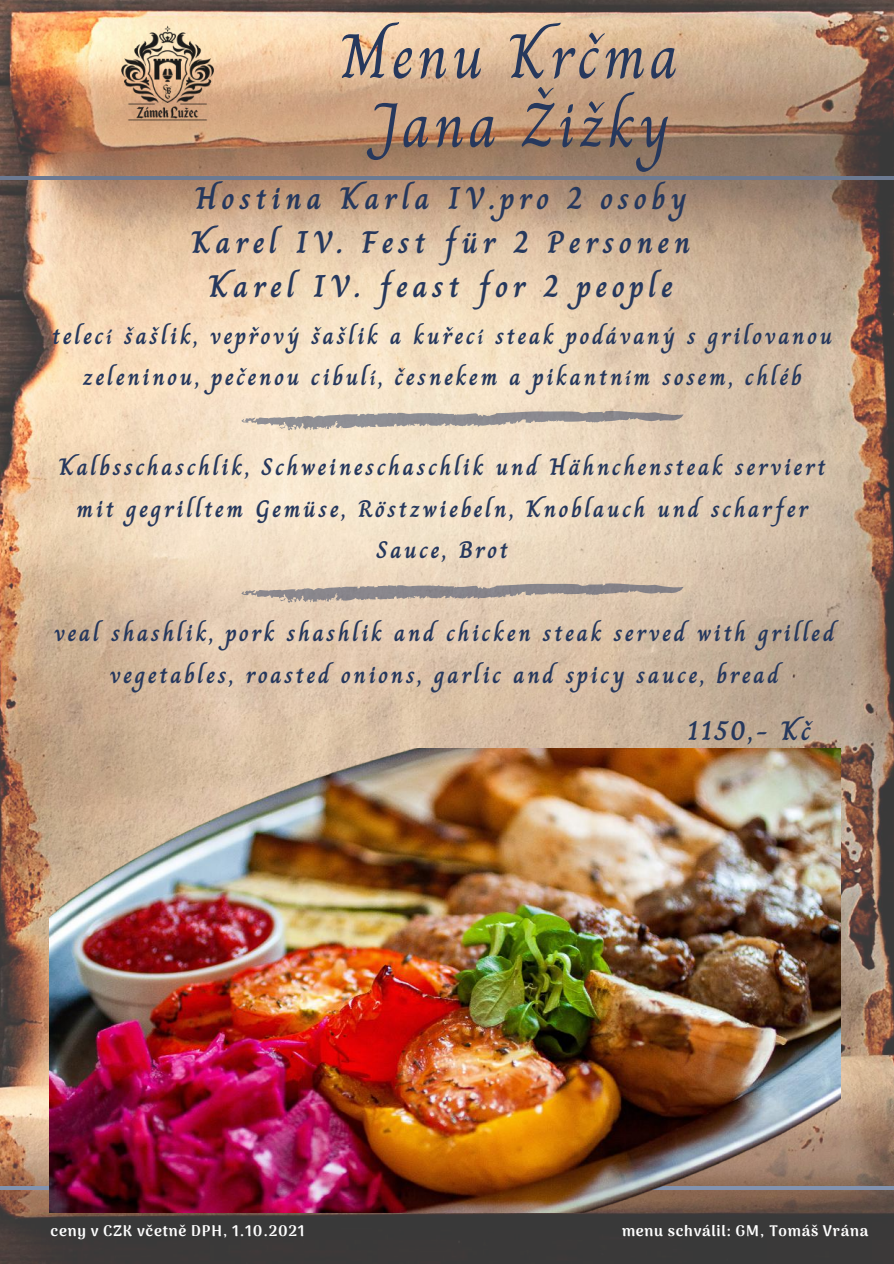
<style>
.page{position:relative;width:894px;height:1264px;background:#fff}
.page>*{position:absolute;margin:0;border:0;box-sizing:border-box;transform-origin:0 0}
.t1{font:63px/68.7px "Charm";letter-spacing:.05em;color:#26385d;text-align:center}
.t2{font:700 31.5px/44px "Charm";letter-spacing:.15em;color:#26385d;text-align:center}
.t3{font:700 27px "Charm";letter-spacing:.11em;color:#26385d}
.t4{font:700 24px/41.7px "Charm";letter-spacing:.11em;color:#26385d;text-align:center}
.t5{font:900 15.15px "Arima Madurai";letter-spacing:.05em;color:#fff}
</style>
<div class="page">
<img style="left:0;top:0;width:893px;height:1263px">
<hr style="left:0;top:176px;width:893px;height:3px;background:#6c7a92">
<hr style="left:0;top:1186px;width:893px;height:3px;background:#8293b0">
<img style="left:49px;top:748px;width:791px;height:464px">
<img style="left:119px;top:25px;width:96px;height:96px">
<svg style="left:241px;top:410px;width:442px;height:20px;background:#beb5ab"></svg>
<svg style="left:241px;top:582px;width:442px;height:21px;background:#b9aca1"></svg>
<h1 class="t1" style="left:340px;top:22px;width:339px">Menu Krčma<br>Jana Žižky</h1>
<h2 class="t2" style="left:191px;top:176px;width:500px">Hostina Karla IV.pro 2 osoby<br>Karel IV. Fest für 2 Personen<br>Karel IV. feast for 2 people</h2>
<p class="t4" style="left:52px;top:314px;width:781px">telecí šašlik, vepřový šašlik a kuřecí steak podávaný s grilovanou zeleninou, pečenou cibulí, česnekem a pikantním sosem, chléb</p>
<p class="t4" style="left:59px;top:446px;width:768px">Kalbsschaschlik, Schweineschaschlik und Hähnchensteak serviert mit gegrilltem Gemüse, Röstzwiebeln, Knoblauch und scharfer<br>Sauce, Brot</p>
<p class="t4" style="left:54px;top:612px;width:781px">veal shashlik, pork shashlik and chicken steak served with grilled vegetables, roasted onions, garlic and spicy sauce, bread</p>
<p class="t3" style="left:687px;top:710px;width:125px">1150,- Kč</p>
<p class="t5" style="left:51px;top:1222px;width:255px">ceny v CZK včetně DPH, 1.10.2021</p>
<p class="t5" style="left:621px;top:1222px;width:248px">menu schválil: GM, Tomáš Vrána</p>
</div>
